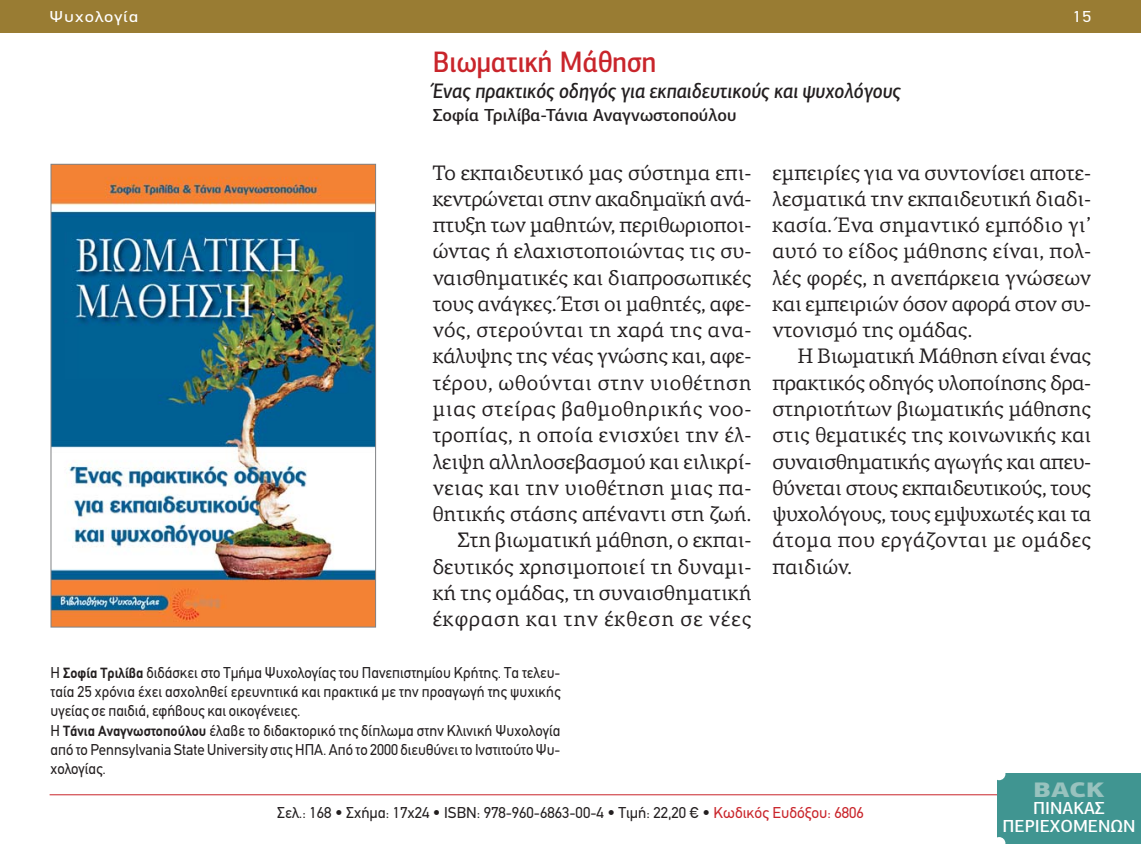
<style>
.page{position:relative;width:1141px;height:844px;background:#fff}
.page>*{position:absolute;margin:0;border:0;box-sizing:border-box;transform-origin:0 0}
.t1{font:500 29.75px "PF Agora Sans Pro";color:#c9252b;scale:.9 1}
.t2{font:21px/26.2px "PF Agora Serif Pro";color:#231f20;text-align:justify}
.t3{font:italic 500 21px "PF Agora Sans Pro";color:#231f20;scale:.9 1}
.t4{font:900 21px "PF Agora Sans Pro";color:#98c2be;scale:1.2 1}
.t5{font:500 17.5px "PF Agora Sans Pro";color:#231f20}
.t6{font:500 17.5px/17.5px "PF Agora Sans Pro";color:#fff;text-align:center}
.t7{font:15.75px/19.2px "PF Din Text";color:#231f20;scale:.95 1}
.t8{font:15.75px "PF Din Text";color:#231f20}
.t9{font:15.75px "PF Din Text";letter-spacing:.05em;color:#fff;scale:1.2 1}
.s1{font-weight:700;font-size:14.88px}
.s2{color:#c9252b}
</style>
<div class="page">
<img style="left:53px;top:166px;width:321px;height:459px">
<div style="left:51px;top:164px;width:325px;height:463px;border:1px solid #808285"></div>
<hr style="left:50px;top:794px;width:1041px;height:1px;background:#c9252b">
<div style="left:0;top:0;width:1141px;height:32px;background:#997c33"></div>
<div style="left:997px;top:772px;width:144px;height:71px;background:#409591"></div>
<div style="left:993px;top:767px;width:12px;height:13px;background:#fff;border-radius:50%"></div>
<svg style="left:997px;top:837px;width:8px;height:6px"></svg>
<p class="t9" style="left:50px;top:11px;width:75px">Ψυχολογία</p>
<p class="t9" style="left:1073px;top:11px;width:17px">15</p>
<h1 class="t1" style="left:433px;top:51px;width:250px">Βιωματική Μάθηση</h1>
<p class="t3" style="left:433px;top:79px;width:522px">Ένας πρακτικός οδηγός για εκπαιδευτικούς και ψυχολόγους</p>
<p class="t5" style="left:433px;top:108px;width:305px">Σοφία Τριλίβα-Τάνια Αναγνωστοπούλου</p>
<p class="t2" style="left:433px;top:161px;width:320px;text-align:right">Το εκπαιδευτικό μας σύστημα επι&shy;κεντρώνεται στην ακαδημαϊκή ανά&shy;πτυξη των μαθητών, περιθωριοποι&shy;ώντας ή ελαχιστοποιώντας τις συ&shy;ναισθηματικές και διαπροσωπικές τους ανάγκες. Έτσι οι μαθητές, αφε&shy;νός, στερούνται τη χαρά της ανα&shy;κάλυψης της νέας γνώσης και, αφε&shy;τέρου, ωθούνται στην υιοθέτηση μιας στείρας βαθμοθηρικής νοο&shy;τροπίας, η οποία ενισχύει την έλ&shy;λειψη αλληλοσεβασμού και ειλικρί&shy;νειας και την υιοθέτηση μιας πα&shy;θητικής στάσης απέναντι στη ζωή.<br>Στη βιωματική μάθηση, ο εκπαι&shy;δευτικός χρησιμοποιεί τη δυναμι&shy;κή της ομάδας, τη συναισθηματική έκφραση και την έκθεση σε νέες</p>
<p class="t2" style="left:772px;top:161px;width:320px">εμπειρίες για να συντονίσει αποτε&shy;λεσματικά την εκπαιδευτική διαδι&shy;κασία. Ένα σημαντικό εμπόδιο γι’ αυτό το είδος μάθησης είναι, πολ&shy;λές φορές, η ανεπάρκεια γνώσεων και εμπειριών όσον αφορά στον συ&shy;ντονισμό της ομάδας.</p>
<p class="t2" style="left:772px;top:345px;width:320px;text-indent:25px">Η Βιωματική Μάθηση είναι ένας πρακτικός οδηγός υλοποίησης δρα&shy;στηριοτήτων βιωματικής μάθησης στις θεματικές της κοινωνικής και συναισθηματικής αγωγής και απευ&shy;θύνεται στους εκπαιδευτικούς, τους ψυχολόγους, τους εμψυχωτές και τα άτομα που εργάζονται με ομάδες παιδιών.</p>
<p class="t7" style="left:51px;top:664px;width:538px">Η <span class="s1">Σοφία Τριλίβα</span> διδάσκει στο Τμήμα Ψυχολογίας του Πανεπιστημίου Κρήτης. Τα τελευ&shy;ταία 25 χρόνια έχει ασχοληθεί ερευνητικά και πρακτικά με την προαγωγή της ψυχικής υγείας σε παιδιά, εφήβους και οικογένειες.<br>Η <span class="s1">Τάνια Αναγνωστοπούλου</span> έλαβε το διδακτορικό της δίπλωμα στην Κλινική Ψυχολογία από το Pennsylvania State Uni versity στις ΗΠΑ. Από το 2000 διευθύνει το Ινστιτούτο Ψυ&shy;χολογίας.</p>
<p class="t8" style="left:277px;top:806px;width:588px">Σελ.: 168 • Σχήμα: 17x24 • ISBN: 978-960-6863-00-4 • Τιμή: 22,20 € • <span class="s2">Κωδικός Ευδόξου: 6806</span></p>
<p class="t4" style="left:1034px;top:777px;width:61px">BACK</p>
<p class="t6" style="left:1003px;top:801px;width:134px">ΠΙΝΑΚΑΣ<br>ΠΕΡΙΕΧΟΜΕΝΩΝ</p>
</div>
